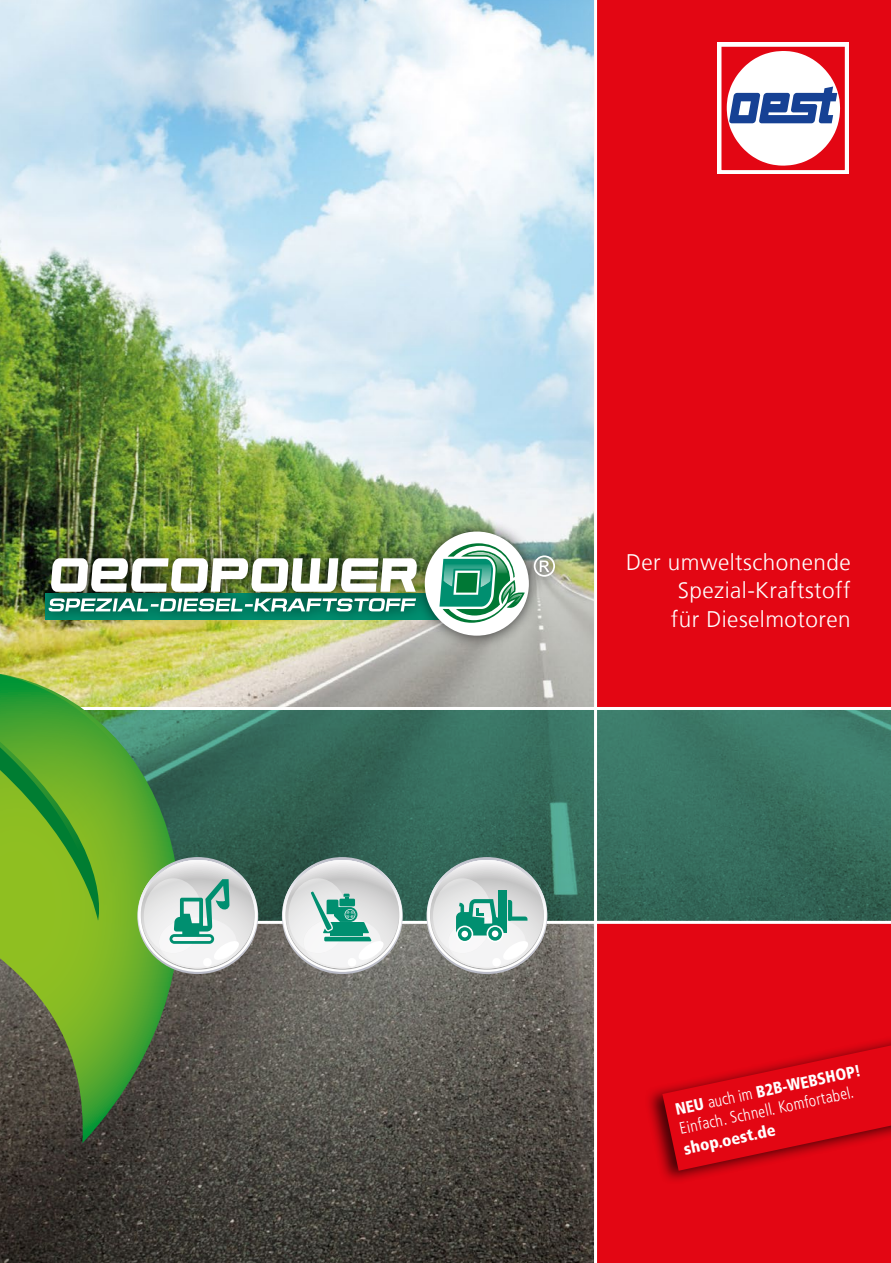
<style>
.page{position:relative;width:891px;height:1263px;background:#fff}
.page>*{position:absolute;margin:0;border:0;box-sizing:border-box;transform-origin:0 0}
.t1{font:300 22.5px/28.5px "Frutiger LT";letter-spacing:.02em;color:#fff;text-align:right}
.t2{font:300 condensed 16.5px/19.5px "Frutiger LT Pro";color:#fff;scale:.96 1}
.t3{font:900 condensed 16.5px "Frutiger LT Pro";color:#fff}
.s1{font-weight:900}
</style>
<div class="page">
<img style="left:0;top:0;width:594px;height:1263px">
<div style="left:595px;top:0;width:296px;height:708px;background:#e30613"></div>
<div style="left:595px;top:922px;width:296px;height:341px;background:#e30613"></div>
<div style="left:717px;top:43px;width:132px;height:131px;background:linear-gradient(to right,#fff,#fff)"></div>
<svg style="left:721px;top:47px;width:124px;height:123px"></svg>
<svg style="left:259px;top:707px;width:632px;height:217px;background:#3c7262"></svg>
<svg style="left:0;top:673px;width:259px;height:470px;background:#597248"></svg>
<svg style="left:0;top:670px;width:174px;height:276px;background:#6fae38"></svg>
<svg style="left:282px;top:857px;width:121px;height:117px"></svg>
<svg style="left:426px;top:857px;width:121px;height:117px"></svg>
<svg style="left:137px;top:857px;width:121px;height:117px"></svg>
<div style="left:35px;top:517px;width:534px;height:133px;background:#000;opacity:.75"></div>
<div style="left:425px;top:531px;width:104px;height:105px;background:#fff;border-radius:50%"></div>
<svg style="left:439px;top:543px;width:86px;height:80px"></svg>
<svg style="left:534px;top:555px;width:21px;height:22px"></svg>
<svg style="left:51px;top:558px;width:366px;height:34px"></svg>
<svg style="left:48px;top:598px;width:368px;height:13px"></svg>
<hr style="left:594px;top:0;width:3px;height:1263px;background:#fff">
<div style="left:644px;top:1020px;width:247px;height:165px;background:#000;opacity:.7"></div>
<svg style="left:662px;top:1037px;width:229px;height:134px"></svg>
<p class="t1" style="left:626px;top:548px;width:226px">Der umweltschonende<br>Spezial-Kraftstoff<br>für Dieselmotoren</p>
<p class="t2" style="left:673px;top:1100px;width:199px;rotate:-12deg"><span class="s1">NEU</span> auch im <span class="s1">B2B-WEBSHOP!<br></span>Einfach. Schnell. Komfortabel.</p>
<p class="t3" style="left:682px;top:1139px;width:95px;rotate:-12deg">shop.oest.de</p>
</div>
